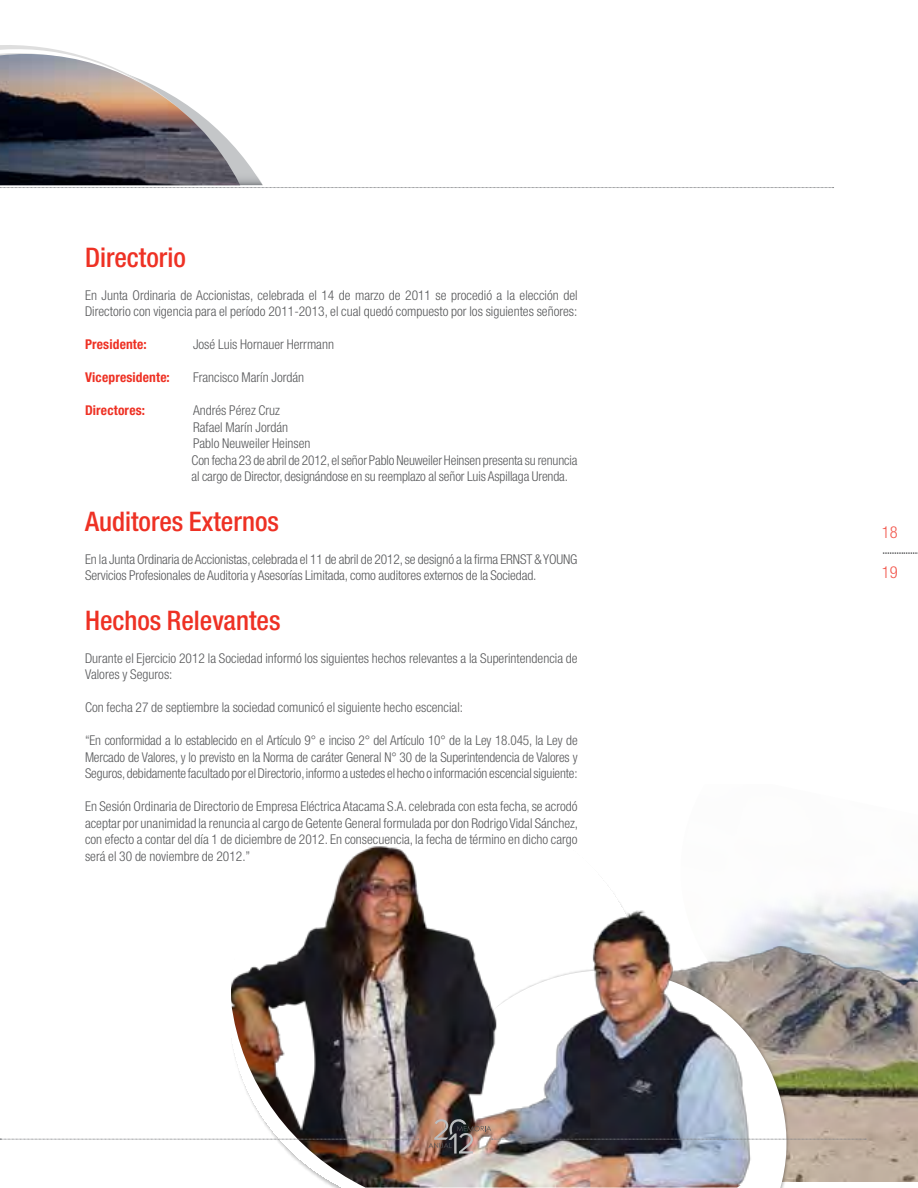
<style>
.page{position:relative;width:918px;height:1188px;background:#fff}
.page>*{position:absolute;margin:0;border:0;box-sizing:border-box;transform-origin:0 0}
.t1{font:500 condensed 27px "Helvetica Neue LT Pro";color:#ee3124}
.t2{font:300 condensed 16.5px "Helvetica Neue LT Pro";color:#58595b}
.t3{font:300 condensed 16.5px "Helvetica Neue LT Pro";color:#f25a50}
.t4{font:300 condensed 13.5px/16.5px "Helvetica Neue LT Pro";color:#58595b}
.t5{font:700 condensed 13.5px "Helvetica Neue LT Pro";letter-spacing:.01em;color:#ee3124}
</style>
<div class="page">
<img style="left:770px;top:916px;width:148px;height:266px">
<svg style="left:770px;top:948px;width:40px;height:240px;background:#9d978e"></svg>
<img style="left:231px;top:846px;width:539px;height:342px">
<svg style="left:0;top:45px;width:74px;height:9px"></svg>
<img style="left:0;top:54px;width:212px;height:71px">
<svg style="left:0;top:1139px;width:419px;height:1px"></svg>
<img style="left:428px;top:1119px;width:438px;height:35px">
<svg style="left:0;top:125px;width:834px;height:63px"></svg>
<h1 class="t1" style="left:85px;top:241px;width:102px">Directorio</h1>
<p class="t4" style="left:85px;top:286px;width:494px">En Junta Ordinaria de Accionistas, celebrada el 14 de marzo de 2011 se procedió a la elección del<br>Directorio con vigencia para el período 2011-2013, el cual quedó compuesto por los siguientes señores:</p>
<p class="t5" style="left:85px;top:336px;width:63px">Presidente:</p>
<p class="t4" style="left:193px;top:336px;width:143px">José Luis Hornauer Herrmann</p>
<p class="t5" style="left:85px;top:369px;width:86px">Vicepresidente:</p>
<p class="t4" style="left:193px;top:369px;width:113px">Francisco Marín Jordán</p>
<p class="t5" style="left:85px;top:402px;width:62px">Directores:</p>
<p class="t4" style="left:192px;top:402px;width:388px">Andrés Pérez Cruz<br>Rafael Marín Jordán<br>Pablo Neuweiler Heinsen<br>Con fecha 23 de abril de 2012, el señor Pablo Neuweiler Heinsen presenta su renuncia al cargo de Director, designándose en su reemplazo al señor Luis Aspillaga Urenda.</p>
<h1 class="t1" style="left:85px;top:505px;width:196px">Auditores Externos</h1>
<p class="t4" style="left:85px;top:550px;width:494px">En la Junta Ordinaria de Accionistas, celebrada el 11 de abril de 2012, se designó a la firma ERNST &amp; YOUNG<br>Servicios Profesionales de Auditoria y Asesorías Limitada, como auditores externos de la Sociedad.</p>
<h1 class="t1" style="left:85px;top:604px;width:197px">Hechos Relevantes</h1>
<p class="t4" style="left:85px;top:649px;width:494px">Durante el Ejercicio 2012 la Sociedad informó los siguientes hechos relevantes a la Superintendencia de<br>Valores y Seguros:</p>
<p class="t4" style="left:85px;top:699px;width:380px">Con fecha 27 de septiembre la sociedad comunicó el siguiente hecho escencial:</p>
<p class="t4" style="left:85px;top:732px;width:494px;text-align:justify">“En conformidad a lo establecido en el Artículo 9° e inciso 2° del Artículo 10° de la Ley 18.045, la Ley de Mercado de Valores, y lo previsto en la Norma de caráter General N° 30 de la Superintendencia de Valores y Seguros, debidamente facultado por el Directorio, informo a ustedes el hecho o información escencial siguiente:</p>
<p class="t4" style="left:85px;top:798px;width:495px;text-align:justify">En Sesión Ordinaria de Directorio de Empresa Eléctrica Atacama S.A. celebrada con esta fecha, se acrodó aceptar por unanimidad la renuncia al cargo de Getente General formulada por don Rodrigo Vidal Sánchez, con efecto a contar del día 1 de diciembre de 2012. En consecuencia, la fecha de término en dicho cargo será el 30 de noviembre de 2012.”</p>
<p class="t3" style="left:882px;top:523px;width:17px">18</p>
<p class="t2" style="left:882px;top:538px;width:38px">...............</p>
<p class="t3" style="left:882px;top:563px;width:17px">19</p>
</div>
